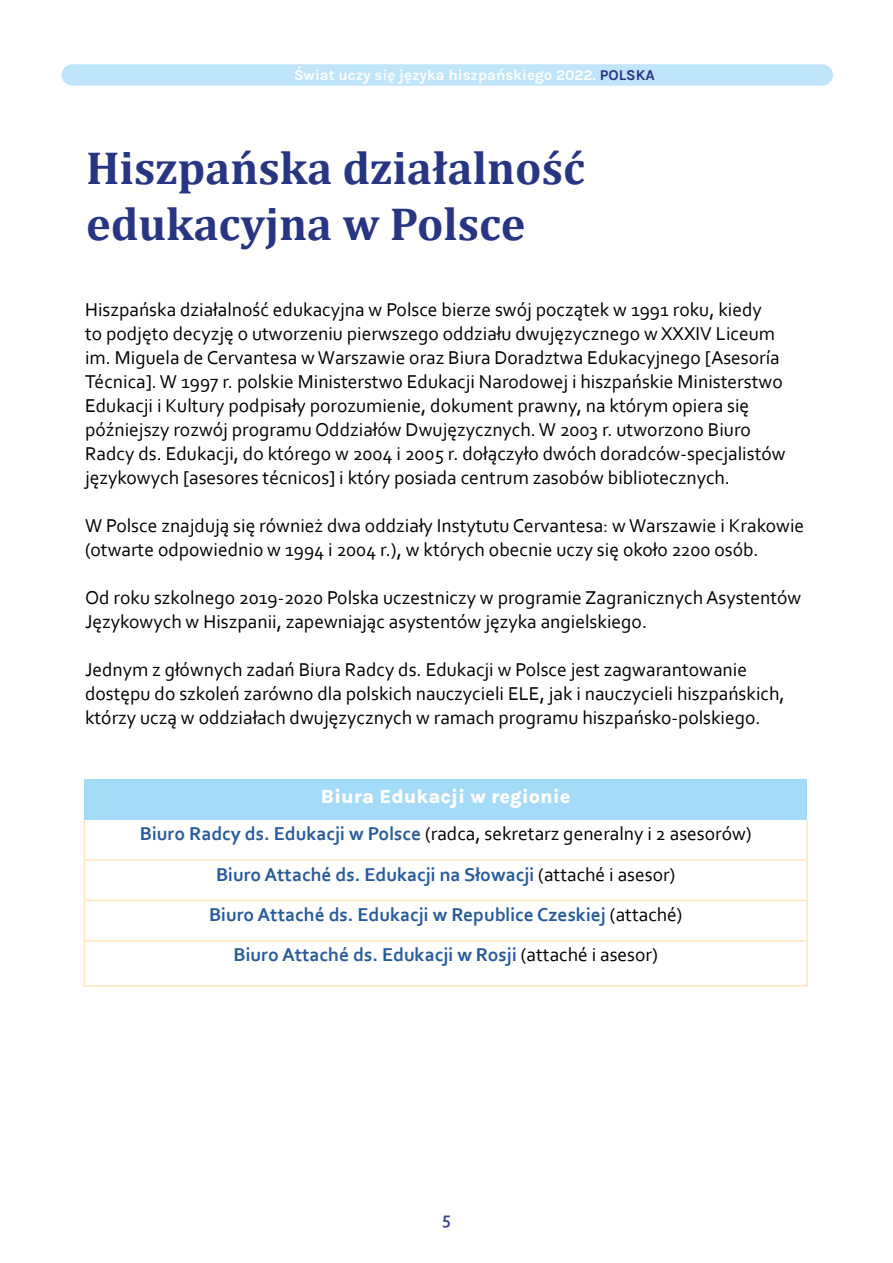
<style>
.page{position:relative;width:893px;height:1263px;background:#fff}
.page>*{position:absolute;margin:0;border:0;box-sizing:border-box;transform-origin:0 0}
.t1{font:700 46.5px/55.8px "Cambria";color:#283583}
.t2{font:19.5px/24px "Corbel";color:#000}
.t3{font:700 19.5px/40.3px "Corbel";color:#275b9b;text-align:center}
.t4{font:800 19.5px "Karla";color:#fff}
.t5{font:700 18px "Corbel";color:#384596}
.t6{font:700 15px "Karla";color:#fff}
.s1{color:#283583}
.s2{font-weight:400;color:#000}
</style>
<div class="page">
<div style="left:84px;top:779px;width:723px;height:41px;background:#a4dbf8"></div>
<hr style="left:84px;top:820px;width:1px;height:39px;background:#ffe5bd">
<hr style="left:806px;top:820px;width:2px;height:39px;background:#ffe5bd">
<hr style="left:84px;top:859px;width:724px;height:2px;background:#ffe5bd">
<hr style="left:84px;top:861px;width:1px;height:39px;background:#ffe5bd">
<hr style="left:806px;top:861px;width:2px;height:39px;background:#ffe5bd">
<hr style="left:84px;top:900px;width:724px;height:1px;background:#ffe5bd">
<hr style="left:84px;top:901px;width:1px;height:39px;background:#ffe5bd">
<hr style="left:806px;top:901px;width:2px;height:39px;background:#ffe5bd">
<hr style="left:84px;top:940px;width:724px;height:1px;background:#ffe5bd">
<hr style="left:84px;top:941px;width:1px;height:44px;background:#ffe5bd">
<hr style="left:806px;top:941px;width:2px;height:44px;background:#ffe5bd">
<hr style="left:84px;top:985px;width:724px;height:1px;background:#ffe5bd">
<div style="left:62px;top:65px;width:770px;height:20px;background:#bfe5fa;border-radius:10px"></div>
<div style="left:61px;top:64px;width:772px;height:22px;border:2px solid #a4dbf8;border-radius:10px"></div>
<p class="t6" style="left:294px;top:65px;width:362px">Świat uczy się języka hiszpańskiego 2022. <span class="s1">POLSKA</span></p>
<h1 class="t1" style="left:86px;top:139px;width:500px">Hiszpańska działalność edukacyjna w Polsce</h1>
<p class="t2" style="left:85px;top:297px;width:702px">Hiszpańska działalność edukacyjna w Polsce bierze swój początek w 1991 roku, kiedy<br>to podjęto decyzję o utworzeniu pierwszego oddziału dwujęzycznego w XXXIV Liceum im. Miguela de Cervantesa w Warszawie oraz Biura Doradztwa Edukacyjnego [Asesoría Técnica]. W 1997 r. polskie Ministerstwo Edukacji Narodowej i hiszpańskie Ministerstwo Edukacji i Kultury podpisały porozumienie, dokument prawny, na którym opiera się późniejszy rozwój programu Oddziałów Dwujęzycznych. W 2003 r. utworzono Biuro Radcy ds. Edukacji, do którego w 2004 i 2005 r. dołączyło dwóch doradców-specjalistów językowych [asesores técnicos] i który posiada centrum zasobów bibliotecznych.</p>
<p class="t2" style="left:85px;top:513px;width:721px">W Polsce znajdują się również dwa oddziały Instytutu Cervantesa: w Warszawie i Krakowie (otwarte odpowiednio w 1994 i 2004 r.), w których obecnie uczy się około 2200 osób.</p>
<p class="t2" style="left:85px;top:585px;width:718px">Od roku szkolnego 2019-2020 Polska uczestniczy w programie Zagranicznych Asystentów<br>Językowych w Hiszpanii, zapewniając asystentów języka angielskiego.</p>
<p class="t2" style="left:85px;top:657px;width:701px">Jednym z głównych zadań Biura Radcy ds. Edukacji w Polsce jest zagwarantowanie dostępu do szkoleń zarówno dla polskich nauczycieli ELE, jak i nauczycieli hiszpańskich, którzy uczą w oddziałach dwujęzycznych w ramach programu hiszpańsko-polskiego.</p>
<p class="t4" style="left:321px;top:784px;width:251px">Biura Edukacji w regionie</p>
<p class="t3" style="left:140px;top:813px;width:613px">Biuro Radcy ds. Edukacji w Polsce <span class="s2">(radca, sekretarz generalny i 2 asesorów)<br></span>Biuro Attaché ds. Edukacji na Słowacji <span class="s2">(attaché i asesor)<br></span>Biuro Attaché ds. Edukacji w Republice Czeskiej <span class="s2">(attaché)<br></span>Biuro Attaché ds. Edukacji w Rosji <span class="s2">(attaché i asesor)</span></p>
<p class="t5" style="left:442px;top:1207px;width:10px">5</p>
</div>
